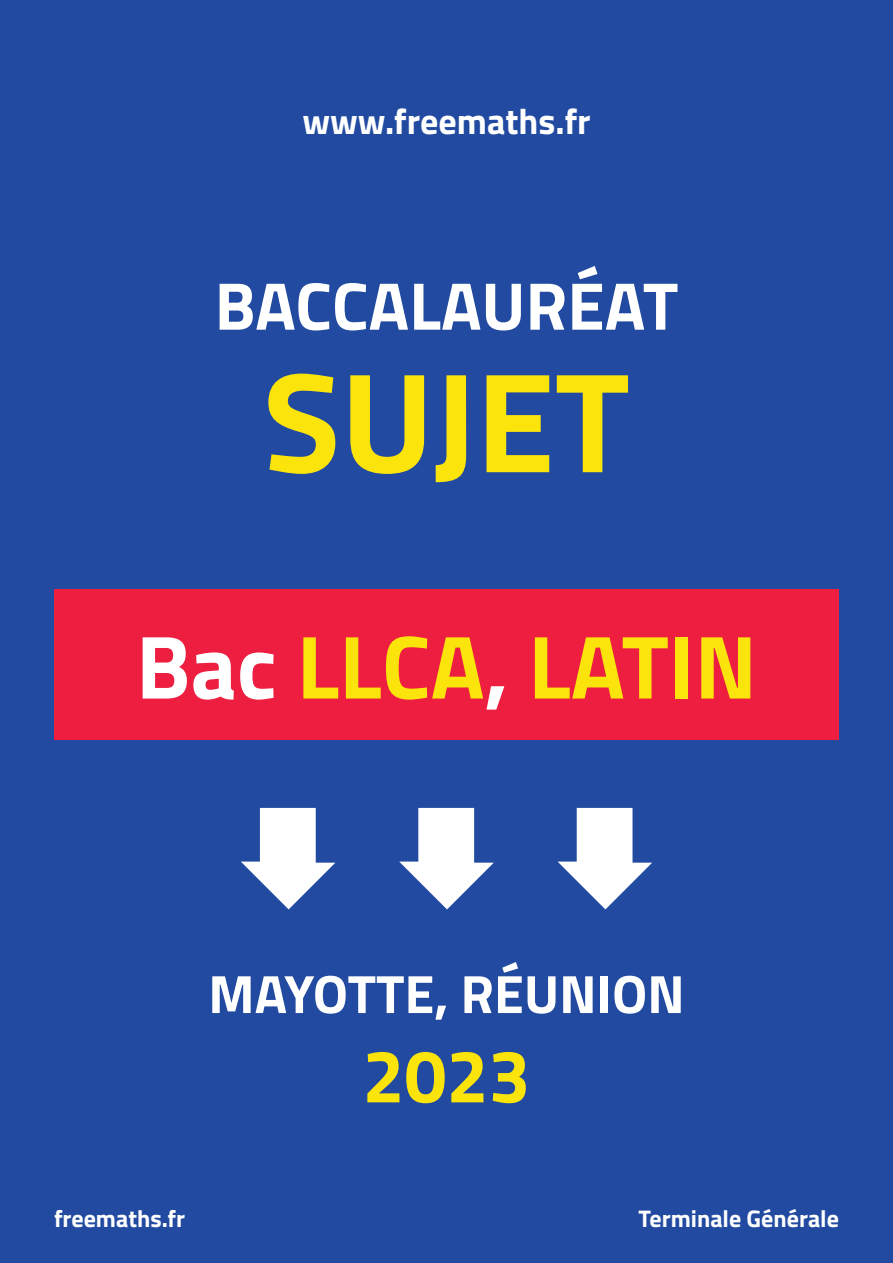
<style>
.page{position:relative;width:893px;height:1263px;background:#214aa0}
.page>*{position:absolute;margin:0;border:0;box-sizing:border-box;transform-origin:0 0}
.t1{font:700 142.5px "Titillium";color:#fbe30c}
.t2{font:700 90px "Titillium";color:#fbe30c}
.t3{font:700 75px "Titillium";color:#fbe30c}
.t4{font:700 67.5px "Titillium";color:#fff}
.t5{font:700 54px "Titillium";color:#fff}
.t6{font:700 36px "Titillium";color:#fff}
.t7{font:700 24px "Titillium";color:#fff}
.s1{color:#fff}
</style>
<div class="page">
<svg style="left:241px;top:808px;width:94px;height:101px"></svg>
<svg style="left:399px;top:808px;width:95px;height:101px"></svg>
<svg style="left:558px;top:808px;width:94px;height:101px"></svg>
<div style="left:54px;top:589px;width:785px;height:151px;background:#ed1e40"></div>
<h3 class="t6" style="left:302px;top:94px;width:290px">www.freemaths.fr</h3>
<h3 class="t4" style="left:215px;top:254px;width:465px">BACCALAURÉAT</h3>
<h1 class="t1" style="left:263px;top:313px;width:368px">SUJET</h1>
<h2 class="t2" style="left:136px;top:598px;width:622px"><span class="s1">Bac</span> LLCA<span class="s1">,</span> LATIN</h2>
<p class="t5" style="left:208px;top:953px;width:478px">MAYOTTE, RÉUNION</p>
<h3 class="t3" style="left:362px;top:1019px;width:169px">2023</h3>
<p class="t7" style="left:54px;top:1200px;width:133px">freemaths.fr</p>
<p class="t7" style="left:639px;top:1200px;width:202px">Terminale Générale</p>
</div>
